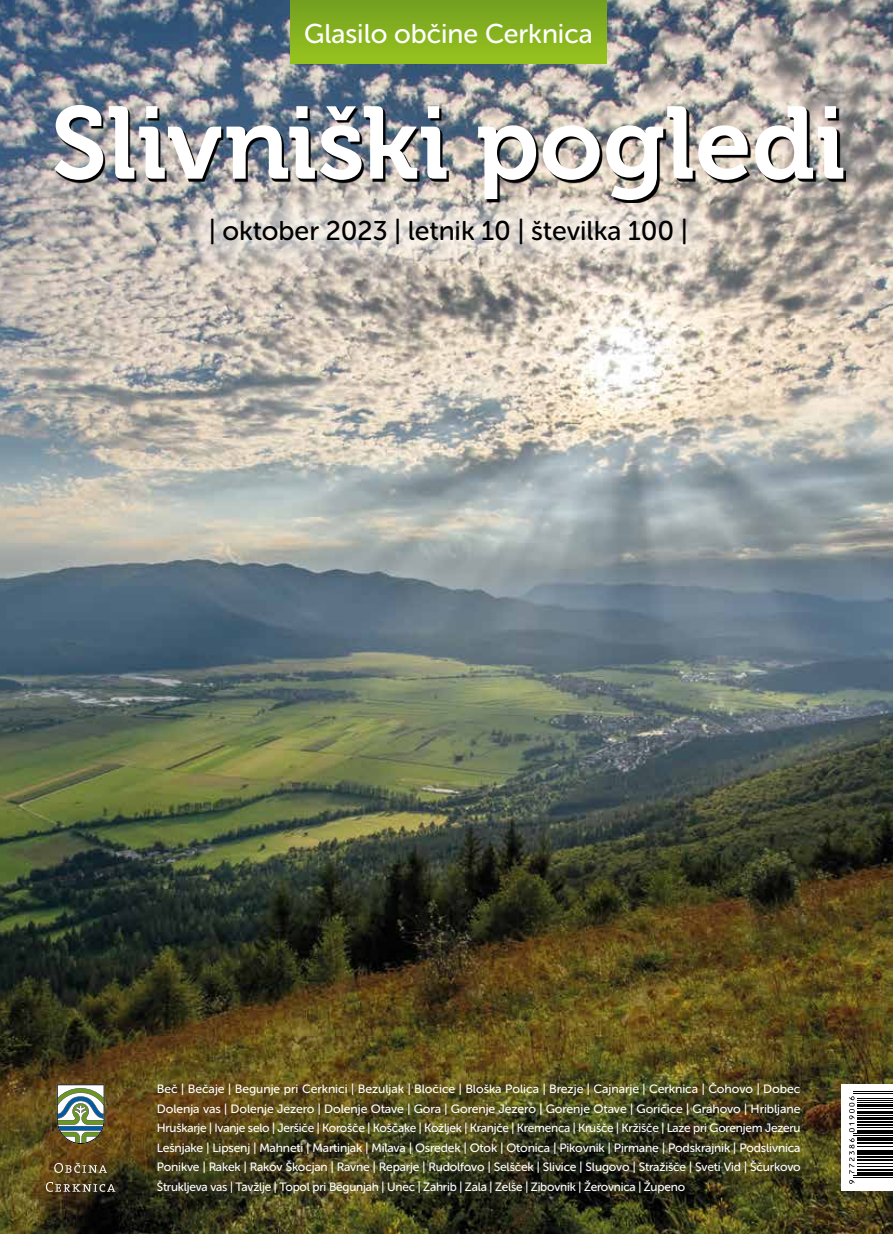
<style>
.page{position:relative;width:893px;height:1234px;background:#fff}
.page>*{position:absolute;margin:0;border:0;box-sizing:border-box;transform-origin:0 0}
.t1{font:102px "Museo 700";color:#fff}
.t2{font:27px "Museo Sans Rounded 500";color:#000}
.t3{font:27px "Museo Sans Rounded 500";color:#fff}
.t4{font:12px/19.5px "Museo Sans Rounded 500";letter-spacing:-.015em;color:#fff;text-align:justify}
</style>
<div class="page">
<img style="left:0;top:0;width:893px;height:1233px">
<svg style="left:842px;top:1083px;width:51px;height:107px"></svg>
<hr style="left:853px;top:1176px;width:40px;height:1px;background:#000">
<hr style="left:853px;top:1175px;width:40px;height:1px;background:#000">
<hr style="left:857px;top:1171px;width:36px;height:2px;background:#000">
<hr style="left:857px;top:1168px;width:36px;height:2px;background:#000">
<hr style="left:857px;top:1165px;width:36px;height:1px;background:#000">
<hr style="left:857px;top:1162px;width:36px;height:1px;background:#000">
<hr style="left:857px;top:1158px;width:36px;height:2px;background:#000">
<hr style="left:857px;top:1155px;width:36px;height:2px;background:#000">
<hr style="left:857px;top:1151px;width:36px;height:3px;background:#000">
<hr style="left:857px;top:1149px;width:36px;height:1px;background:#000">
<hr style="left:857px;top:1145px;width:36px;height:1px;background:#000">
<hr style="left:857px;top:1143px;width:36px;height:1px;background:#000">
<hr style="left:857px;top:1141px;width:36px;height:1px;background:#000">
<svg style="left:857px;top:1136px;width:36px;height:4px"></svg>
<hr style="left:853px;top:1135px;width:40px;height:1px;background:#000">
<hr style="left:853px;top:1133px;width:40px;height:1px;background:#000">
<hr style="left:857px;top:1129px;width:36px;height:3px;background:#000">
<hr style="left:857px;top:1126px;width:36px;height:1px;background:#000">
<hr style="left:857px;top:1124px;width:36px;height:1px;background:#000">
<hr style="left:857px;top:1120px;width:36px;height:2px;background:#000">
<hr style="left:857px;top:1116px;width:36px;height:3px;background:#000">
<hr style="left:857px;top:1115px;width:36px;height:1px;background:#000">
<hr style="left:857px;top:1110px;width:36px;height:2px;background:#000">
<hr style="left:857px;top:1107px;width:36px;height:1px;background:#000">
<hr style="left:857px;top:1104px;width:36px;height:2px;background:#000">
<hr style="left:857px;top:1101px;width:36px;height:1px;background:#000">
<hr style="left:857px;top:1099px;width:36px;height:1px;background:#000">
<hr style="left:857px;top:1097px;width:36px;height:1px;background:#000">
<hr style="left:853px;top:1093px;width:40px;height:1px;background:#000">
<hr style="left:853px;top:1091px;width:40px;height:1px;background:#000">
<svg style="left:849px;top:1179px;width:5px;height:4px"></svg>
<svg style="left:849px;top:1137px;width:5px;height:36px"></svg>
<svg style="left:849px;top:1095px;width:5px;height:36px"></svg>
<svg style="left:57px;top:1083px;width:48px;height:60px"></svg>
<svg style="left:46px;top:1181px;width:69px;height:10px"></svg>
<svg style="left:54px;top:1162px;width:53px;height:10px"></svg>
<div style="left:290px;top:0;width:317px;height:63px;background:linear-gradient(to bottom,#729f20,#98c41f)"></div>
<div style="left:175px;top:184px;width:546px;height:95px;background:#fff;opacity:.5"></div>
<img style="left:57px;top:107px;width:789px;height:95px">
<h2 class="t3" style="left:304px;top:19px;width:290px">Glasilo občine Cerknica</h2>
<h1 class="t1" style="left:51px;top:87px;width:796px">Slivniški pogledi</h1>
<h2 class="t2" style="left:209px;top:216px;width:480px">| oktober 2023 | letnik 10 | številka 100 |</h2>
<p class="t4" style="left:157px;top:1079px;width:645px">Beč | Bečaje | Begunje pri Cerknici | Bezuljak | Bločice | Bloška Polica | Brezje | Cajnarje | Cerknica | Čohovo | Dobec Dolenja vas | Dolenje Jezero | Dolenje Otave | Gora | Gorenje Jezero | Gorenje Otave | Goričice | Grahovo | Hribljane Hruškarje | Ivanje selo | Jeršiče | Korošče | Koščake | Kožljek | Kranjče | Kremenca | Krušče | Kržišče | Laze pri Gorenjem Jezeru Lešnjake | Lipsenj | Mahneti | Martinjak | Milava | Osredek | Otok | Otonica | Pikovnik | Pirmane | Podskrajnik | Podslivnica Ponikve | Rakek | Rakov Škocjan | Ravne | Reparje | Rudolfovo | Selšček | Slivice | Slugovo | Stražišče | Sveti Vid | Ščurkovo Štrukljeva vas | Tavžlje | Topol pri Begunjah | Unec | Zahrib | Zala | Zelše | Zibovnik | Žerovnica | Župeno</p>
</div>
